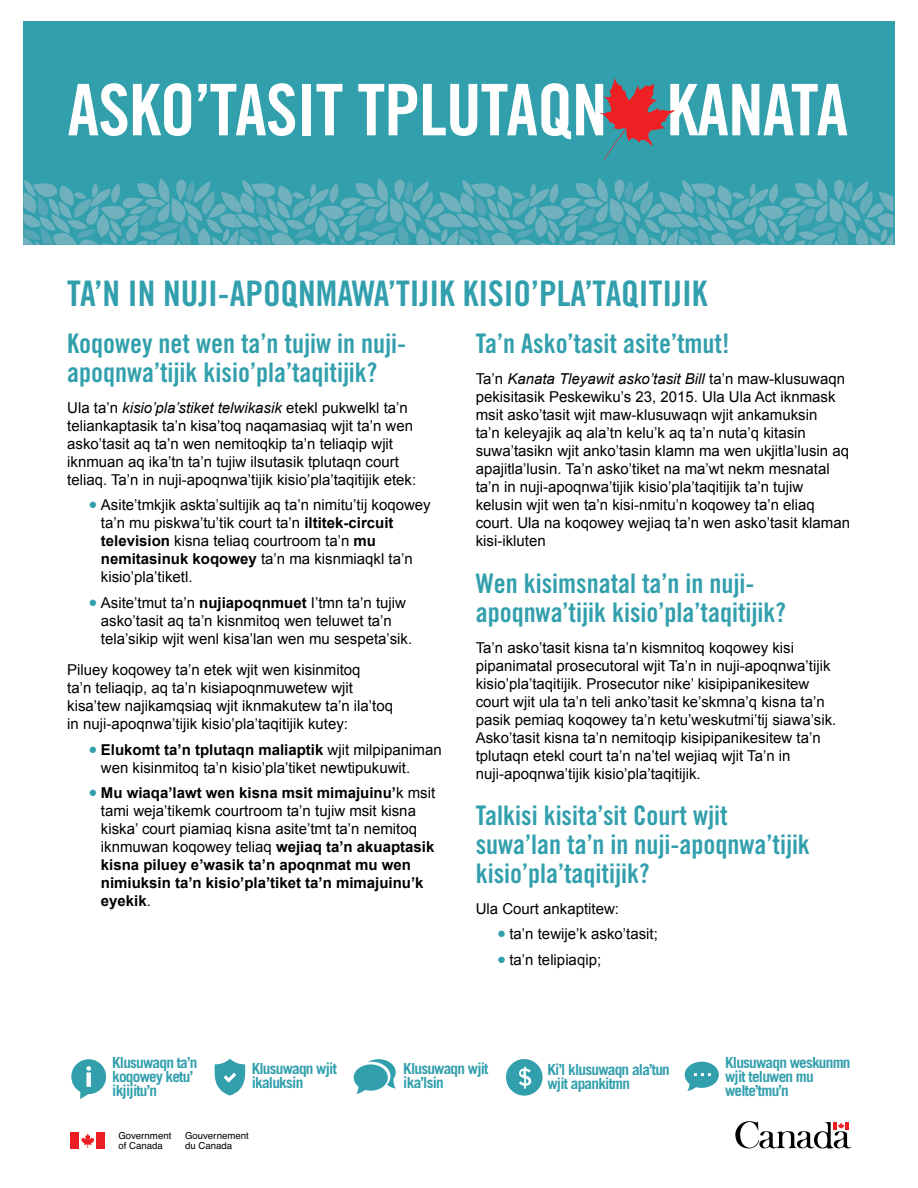
<style>
.page{position:relative;width:918px;height:1188px;background:#fff}
.page>*{position:absolute;margin:0;border:0;box-sizing:border-box;transform-origin:0 0}
.t1{font:71.25px "Trade Gothic LT Std Bd Cn 20";letter-spacing:-.01em;color:#fff}
.t2{font:35.25px "Trade Gothic LT Std Bd Cn 20";color:#329fad}
.t3{font:27px/28.5px "Trade Gothic LT Std Bd Cn 20";color:#329fad}
.t4{font:700 15.3px/13.8px "Trade Gothic LT Std";letter-spacing:-.05em;color:#329fad}
.t5{font:15px/18px "Arial";color:#000}
.t6{font:700 15px/18px "Arial";color:#000}
.t7{font:9.6px/9.6px "Helvetica";color:#000}
.s1{font-style:italic}
.s2{font-size:25.5px;color:#329fad}
.s3{font-weight:700}
.s4{font-weight:400;font-size:25.5px;color:#329fad}
.s5{font-weight:400}
</style>
<div class="page">
<div style="left:23px;top:21px;width:872px;height:224px;background:#329fad"></div>
<svg style="left:23px;top:178px;width:871px;height:67px"></svg>
<div style="left:71px;top:1132px;width:8px;height:17px;background:#ed1d24"></div>
<div style="left:97px;top:1132px;width:8px;height:17px;background:#ed1d24"></div>
<svg style="left:81px;top:1133px;width:13px;height:15px"></svg>
<svg style="left:735px;top:1121px;width:116px;height:28px"></svg>
<svg style="left:71px;top:1059px;width:35px;height:40px"></svg>
<svg style="left:214px;top:1059px;width:32px;height:37px"></svg>
<svg style="left:354px;top:1059px;width:42px;height:35px"></svg>
<svg style="left:685px;top:1062px;width:34px;height:29px"></svg>
<svg style="left:506px;top:1059px;width:37px;height:37px"></svg>
<svg style="left:600px;top:78px;width:75px;height:82px"></svg>
<h1 class="t1" style="left:68px;top:67px;width:782px">ASKO’TASIT TPLUTAQN KANATA</h1>
<h2 class="t2" style="left:67px;top:272px;width:642px">TA’N IN NUJI-APOQNMAWA’TIJIK KISIO’PLA’TAQITIJIK</h2>
<h3 class="t3" style="left:67px;top:329px;width:340px">Koqowey net wen ta’n tujiw in nuji&shy;apoqnwa’tijik kisio’pla’taqitijik?</h3>
<p class="t5" style="left:67px;top:399px;width:351px">Ula ta’n <span class="s1">kisio’pla’stiket telwikasik</span> etekl pukwelkl ta’n teliankaptasik ta’n kisa’toq naqamasiaq wjit ta’n wen asko’tasit aq ta’n wen nemitoqkip ta’n teliaqip wjit iknmuan aq ika’tn ta’n tujiw ilsutasik tplutaqn court teliaq. Ta’n in nuji-apoqnwa’tijik kisio’pla’taqitijik etek:</p>
<p class="t5" style="left:101px;top:496px;width:331px;text-indent:-12px"><span class="s2">•</span> Asite’tmkjik askta’sultijik aq ta’n nimitu’tij koqowey ta’n mu piskwa’tu’tik court ta’n <span class="s3">iltitek-circuit television</span> kisna teliaq courtroom ta’n <span class="s3">mu nemitasinuk koqowey</span> ta’n ma kisnmiaqkl ta’n kisio’pla’tiketl.</p>
<p class="t5" style="left:101px;top:594px;width:313px;text-indent:-12px"><span class="s2">•</span> Asite’tmut ta’n <span class="s3">nujiapoqnmuet</span> I’tmn ta’n tujiw asko’tasit aq ta’n kisnmitoq wen teluwet ta’n tela’sikip wjit wenl kisa’lan wen mu sespeta’sik.</p>
<p class="t5" style="left:67px;top:661px;width:327px">Piluey koqowey ta’n etek wjit wen kisinmitoq<br>ta’n teliaqip, aq ta’n kisiapoqnmuwetew wjit kisa’tew najikamqsiaq wjit iknmakutew ta’n ila’toq in nuji-apoqnwa’tijik kisio’pla’taqitijik kutey:</p>
<p class="t5" style="left:101px;top:741px;width:342px;text-indent:-12px"><span class="s2">•</span> <span class="s3">Elukomt ta’n tplutaqn maliaptik</span> wjit milpipaniman wen kisinmitoq ta’n kisio’pla’tiket newtipukuwit.</p>
<p class="t6" style="left:101px;top:785px;width:336px;text-indent:-12px"><span class="s4">•</span> Mu wiaqa’lawt wen kisna msit mimajuinu’<span class="s5">k msit tami weja’tikemk courtroom ta’n tujiw msit kisna kiska’ court piamiaq kisna asite’tmt ta’n nemitoq iknmuwan koqowey teliaq</span> wejiaq ta’n akuaptasik kisna piluey e’wasik ta’n apoqnmat mu wen nimiuksin ta’n kisio’pla’tiket ta’n mimajuinu’k eyekik<span class="s5">.</span></p>
<h3 class="t3" style="left:476px;top:329px;width:255px">Ta’n Asko’tasit asite’tmut!</h3>
<p class="t5" style="left:476px;top:370px;width:376px">Ta’n <span class="s1">Kanata Tleyawit asko’tasit Bill</span> ta’n maw-klusuwaqn pekisitasik Peskewiku’s 23, 2015. Ula Ula Act iknmask msit asko’tasit wjit maw-klusuwaqn wjit ankamuksin<br>ta’n keleyajik aq ala’tn kelu’k aq ta’n nuta’q kitasin suwa’tasikn wjit anko’tasin klamn ma wen ukjitla’lusin aq apajitla’lusin. Ta’n asko’tiket na ma’wt nekm mesnatal ta’n in nuji-apoqnwa’tijik kisio’pla’taqitijik ta’n tujiw kelusin wjit wen ta’n kisi-nmitu’n koqowey ta’n eliaq court. Ula na koqowey wejiaq ta’n wen asko’tasit klaman kisi-ikluten</p>
<h3 class="t3" style="left:476px;top:569px;width:312px">Wen kisimsnatal ta’n in nuji&shy;apoqnwa’tijik kisio’pla’taqitijik?</h3>
<p class="t5" style="left:476px;top:639px;width:362px">Ta’n asko’tasit kisna ta’n kismnitoq koqowey kisi pipanimatal prosecutoral wjit Ta’n in nuji-apoqnwa’tijik kisio’pla’taqitijik. Prosecutor nike’ kisipipanikesitew court wjit ula ta’n teli anko’tasit ke’skmna’q kisna ta’n pasik pemiaq koqowey ta’n ketu’weskutmi’tij siawa’sik.<br>Asko’tasit kisna ta’n nemitoqip kisipipanikesitew ta’n tplutaqn etekl court ta’n na’tel wejiaq wjit Ta’n in nuji-apoqnwa’tijik kisio’pla’taqitijik.</p>
<h3 class="t3" style="left:476px;top:801px;width:336px">Talkisi kisita’sit Court wjit suwa’lan ta’n in nuji-apoqnwa’tijik kisio’pla’taqitijik?</h3>
<p class="t5" style="left:476px;top:900px;width:145px">Ula Court ankaptitew:</p>
<p class="t5" style="left:497px;top:925px;width:162px"><span class="s2">•</span> ta’n tewije’k asko’tasit;</p>
<p class="t5" style="left:497px;top:951px;width:106px"><span class="s2">•</span> ta’n telipiaqip;</p>
<p class="t4" style="left:112px;top:1056px;width:87px">Klusuwaqn ta’n koqowey ketu’ ikjijitu’n</p>
<p class="t4" style="left:252px;top:1062px;width:87px">Klusuwaqn wjit ikaluksin</p>
<p class="t4" style="left:403px;top:1062px;width:87px">Klusuwaqn wjit ika’lsin</p>
<p class="t4" style="left:547px;top:1063px;width:124px">Ki’l klusuwaqn ala’tun wjit apankitmn</p>
<p class="t4" style="left:725px;top:1056px;width:127px">Klusuwaqn weskunmn wjit teluwen mu welte’tmu’n</p>
<p class="t7" style="left:118px;top:1131px;width:54px">Government of Canada</p>
<p class="t7" style="left:185px;top:1131px;width:65px">Gouvernement du Canada</p>
</div>
